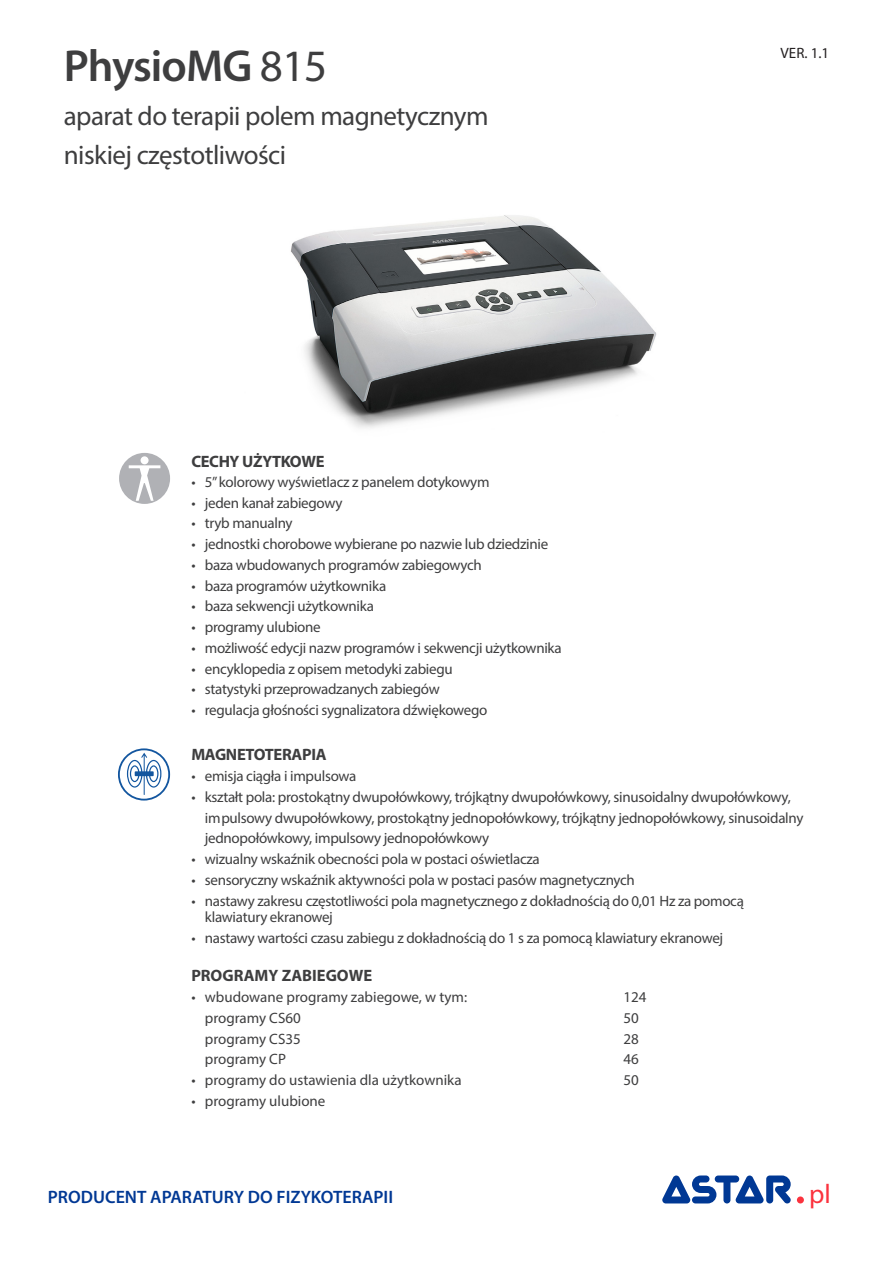
<style>
.page{position:relative;width:893px;height:1263px;background:#fff}
.page>*{position:absolute;margin:0;border:0;box-sizing:border-box;transform-origin:0 0}
.t1{font:600 45px "Myriad Pro";letter-spacing:-.02em;color:#3e3e3f}
.t2{font:27px "Myriad Pro";letter-spacing:-.02em;color:#3e3e3f}
.t3{font:27px "Myriad Pro";color:#fb333e}
.t4{font:600 18px "Myriad Pro";color:#003894}
.t5{font:700 16.5px "Myriad Pro";letter-spacing:-.02em;color:#3e3e3f}
.t6{font:700 16.5px "Myriad Pro";color:#3e3e3f}
.t7{font:15px/16.5px "Myriad Pro";letter-spacing:-.02em;color:#3e3e3f}
.t8{font:15px "Myriad Pro";color:#3e3e3f}
.t9{font:15px "Myriad Pro";color:#231f20}
.s1{font-weight:400}
</style>
<div class="page">
<svg style="left:662px;top:1175px;width:129px;height:29px"></svg>
<div style="left:797px;top:1196px;width:7px;height:7px;background:#fb333e;border-radius:50%"></div>
<img style="left:291px;top:215px;width:366px;height:213px">
<div style="left:119px;top:453px;width:51px;height:51px;background:#b0b1b5;border-radius:50%"></div>
<div style="left:141px;top:456px;width:8px;height:8px;background:#fff;border-radius:50%"></div>
<svg style="left:129px;top:465px;width:31px;height:36px"></svg>
<svg style="left:118px;top:748px;width:52px;height:52px"></svg>
<p class="t1" style="left:64px;top:37px;width:265px">PhysioMG <span class="s1">815</span></p>
<p class="t2" style="left:64px;top:100px;width:426px">aparat do terapii polem magnetycznym</p>
<p class="t2" style="left:64px;top:138px;width:224px">niskiej częstotliwości</p>
<p class="t9" style="left:781px;top:44px;width:50px">VER. 1.1</p>
<p class="t5" style="left:191px;top:451px;width:135px">CECHY UŻYTKOWE</p>
<p class="t7" style="left:191px;top:473px;width:300px">• 5”kolorowy wyświetlacz z panelem dotykowym</p>
<p class="t7" style="left:191px;top:494px;width:153px">• jeden kanał zabiegowy</p>
<p class="t7" style="left:191px;top:515px;width:103px">• tryb manualny</p>
<p class="t7" style="left:191px;top:536px;width:358px">• jednostki chorobowe wybierane po nazwie lub dziedzinie</p>
<p class="t7" style="left:191px;top:556px;width:292px">• baza wbudowanych programów zabiegowych</p>
<p class="t7" style="left:191px;top:577px;width:196px">• baza programów użytkownika</p>
<p class="t7" style="left:191px;top:598px;width:184px">• baza sekwencji użytkownika</p>
<p class="t7" style="left:191px;top:619px;width:131px">• programy ulubione</p>
<p class="t7" style="left:191px;top:639px;width:372px">• możliwość edycji nazw programów i sekwencji użytkownika</p>
<p class="t7" style="left:191px;top:660px;width:263px">• encyklopedia z opisem metodyki zabiegu</p>
<p class="t7" style="left:191px;top:681px;width:250px">• statystyki przeprowadzanych zabiegów</p>
<p class="t7" style="left:191px;top:702px;width:298px">• regulacja głośności sygnalizatora dźwiękowego</p>
<p class="t5" style="left:191px;top:744px;width:137px">MAGNETOTERAPIA</p>
<p class="t7" style="left:191px;top:767px;width:167px">• emisja ciągła i impulsowa</p>
<p class="t7" style="left:191px;top:788px;width:601px">• kształt pola: prostokątny dwupołówkowy, trójkątny dwupołówkowy, sinusoidalny dwupołówkowy,</p>
<p class="t7" style="left:205px;top:809px;width:600px">im pulsowy dwupołówkowy, prostokątny jednopołówkowy, trójkątny jednopołówkowy, sinusoidalny</p>
<p class="t7" style="left:205px;top:830px;width:286px">jednopołówkowy, impulsowy jednopołówkowy</p>
<p class="t7" style="left:191px;top:850px;width:350px">• wizualny wskaźnik obecności pola w postaci oświetlacza</p>
<p class="t7" style="left:191px;top:871px;width:445px">• sensoryczny wskaźnik aktywności pola w postaci pasów magnetycznych</p>
<p class="t7" style="left:205px;top:892px;width:541px;text-indent:-14px">• nastawy zakresu częstotliwości pola magnetycznego z dokładnością do 0,01 Hz za pomocą klawiatury ekranowej</p>
<p class="t7" style="left:191px;top:929px;width:533px">• nastawy wartości czasu zabiegu z dokładnością do 1 s za pomocą klawiatury ekranowej</p>
<p class="t6" style="left:191px;top:965px;width:182px">PROGRAMY ZABIEGOWE</p>
<p class="t8" style="left:191px;top:988px;width:277px">• wbudowane programy zabiegowe, w tym:</p>
<p class="t7" style="left:623px;top:988px;width:25px">124</p>
<p class="t8" style="left:205px;top:1008px;width:97px">programy CS60</p>
<p class="t7" style="left:623px;top:1009px;width:17px">50</p>
<p class="t8" style="left:205px;top:1029px;width:97px">programy CS35</p>
<p class="t7" style="left:623px;top:1030px;width:17px">28</p>
<p class="t7" style="left:205px;top:1051px;width:83px">programy CP</p>
<p class="t7" style="left:623px;top:1051px;width:17px">46</p>
<p class="t8" style="left:191px;top:1071px;width:272px">• programy do ustawienia dla użytkownika</p>
<p class="t7" style="left:623px;top:1071px;width:17px">50</p>
<p class="t8" style="left:191px;top:1091px;width:136px">• programy ulubione</p>
<p class="t4" style="left:48px;top:1185px;width:347px">PRODUCENT APARATURY DO FIZYKOTERAPII</p>
<h2 class="t3" style="left:809px;top:1177px;width:23px">pl</h2>
</div>
